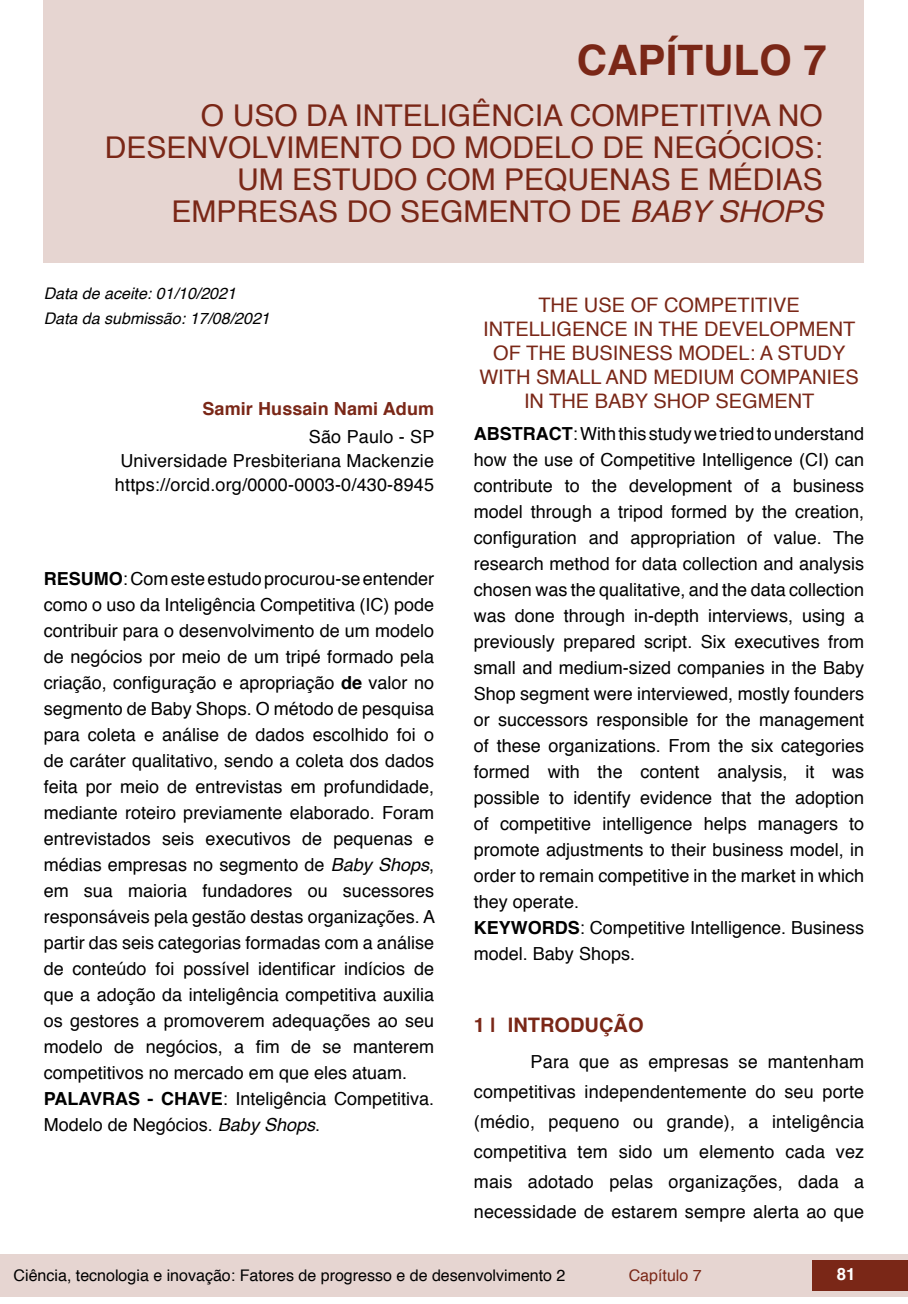
<style>
.page{position:relative;width:908px;height:1304px;background:#fff}
.page>*{position:absolute;margin:0;border:0;box-sizing:border-box;transform-origin:0 0}
.t1{font:700 42px "Helvetica";color:#7a2717}
.t2{font:30px/32px "Helvetica";color:#7a2717;text-align:right}
.t3{font:20px/24px "Helvetica";color:#7a2717;text-align:center}
.t4{font:700 20px "Helvetica";color:#7a2717}
.t5{font:18px/26px "Helvetica";color:#000}
.t6{font:700 18px "Helvetica";letter-spacing:.005em;color:#7a2717}
.t7{font:700 16.8px "Helvetica";color:#fff}
.t8{font:16px "Helvetica";color:#000}
.t9{font:italic 16px "Helvetica";color:#000}
.t10{font:16px "Helvetica";color:#7a2717}
.s1{font-style:italic}
.s2{font-weight:700}
</style>
<div class="page">
<div style="left:0;top:1254px;width:906px;height:43px;background:#e6d5d1"></div>
<div style="left:812px;top:1261px;width:95px;height:30px;background:#7a2717"></div>
<div style="left:44px;top:0;width:819px;height:263px;background:#e6d5d1"></div>
<h1 class="t1" style="left:576px;top:26px;width:251px">CAPÍTULO 7</h1>
<h2 class="t2" style="left:105px;top:101px;width:719px">O USO DA INTELIGÊNCIA COMPETITIVA NO DESENVOLVIMENTO DO MODELO DE NEGÓCIOS:<br>UM ESTUDO COM PEQUENAS E MÉDIAS EMPRESAS DO SEGMENTO DE <span class="s1">BABY SHOPS</span></h2>
<p class="t9" style="left:44px;top:280px;width:194px">Data de aceite: 01/10/2021</p>
<p class="t9" style="left:44px;top:306px;width:227px">Data da submissão: 17/08/2021</p>
<p class="t6" style="left:202px;top:395px;width:233px">Samir Hussain Nami Adum</p>
<p class="t5" style="left:115px;top:425px;width:321px;line-height:24px;text-align:right">São Paulo - SP<br>Universidade Presbiteriana Mackenzie https://orcid.org/0000-0003-0/430-8945</p>
<p class="t5" style="left:44px;top:566px;width:393px"><span class="s2">RESUMO</span>: Com este estudo procurou-se entender como o uso da Inteligência Competitiva (IC) pode contribuir para o desenvolvimento de um modelo de negócios por meio de um tripé formado pela criação, configuração e apropriação <span class="s2">de</span> valor no segmento de Baby Shops. O método de pesquisa para coleta e análise de dados escolhido foi o de caráter qualitativo, sendo a coleta dos dados feita por meio de entrevistas em profundidade, mediante roteiro previamente elaborado. Foram entrevistados seis executivos de pequenas e médias empresas no segmento de <span class="s1">Baby Shops</span>, em sua maioria fundadores ou sucessores responsáveis pela gestão destas organizações. A partir das seis categorias formadas com a análise de conteúdo foi possível identificar indícios de que a adoção da inteligência competitiva auxilia os gestores a promoverem adequações ao seu modelo de negócios, a fim de se manterem competitivos no mercado em que eles atuam.<br><span class="s2">PALAVRAS - CHAVE</span>: Inteligência Competitiva.<br>Modelo de Negócios. <span class="s1">Baby Shops</span>.</p>
<p class="t3" style="left:479px;top:294px;width:380px">THE USE OF COMPETITIVE<br>INTELLIGENCE IN THE DEVELOPMENT<br>OF THE BUSINESS MODEL: A STUDY<br>WITH SMALL AND MEDIUM COMPANIES<br>IN THE BABY SHOP SEGMENT</p>
<p class="t5" style="left:473px;top:421px;width:392px"><span class="s2">ABSTRACT</span>: With this study we tried to understand how the use of Competitive Intelligence (CI) can contribute to the development of a business model through a tripod formed by the creation, configuration and appropriation of value. The research method for data collection and analysis chosen was the qualitative, and the data collection was done through in-depth interviews, using a previously prepared script. Six executives from small and medium-sized companies in the Baby Shop segment were interviewed, mostly founders or successors responsible for the management of these organizations. From the six categories formed with the content analysis, it was possible to identify evidence that the adoption of competitive intelligence helps managers to promote adjustments to their business model, in order to remain competitive in the market in which they operate.<br><span class="s2">KEYWORDS</span>: Competitive Intelligence. Business model. Baby Shops.</p>
<p class="t4" style="left:473px;top:1009px;width:171px">1 | INTRODUÇÃO</p>
<p class="t5" style="left:473px;top:1047px;width:392px;line-height:30px;text-align:justify;text-indent:57px">Para que as empresas se mantenham competitivas independentemente do seu porte (médio, pequeno ou grande), a inteligência competitiva tem sido um elemento cada vez mais adotado pelas organizações, dada a necessidade de estarem sempre alerta ao que</p>
<p class="t8" style="left:14px;top:1263px;width:553px">Ciência, tecnologia e inovação: Fatores de progresso e de desenvolvimento 2</p>
<p class="t10" style="left:628px;top:1263px;width:74px">Capítulo 7</p>
<p class="t7" style="left:836px;top:1261px;width:20px">81</p>
</div>
